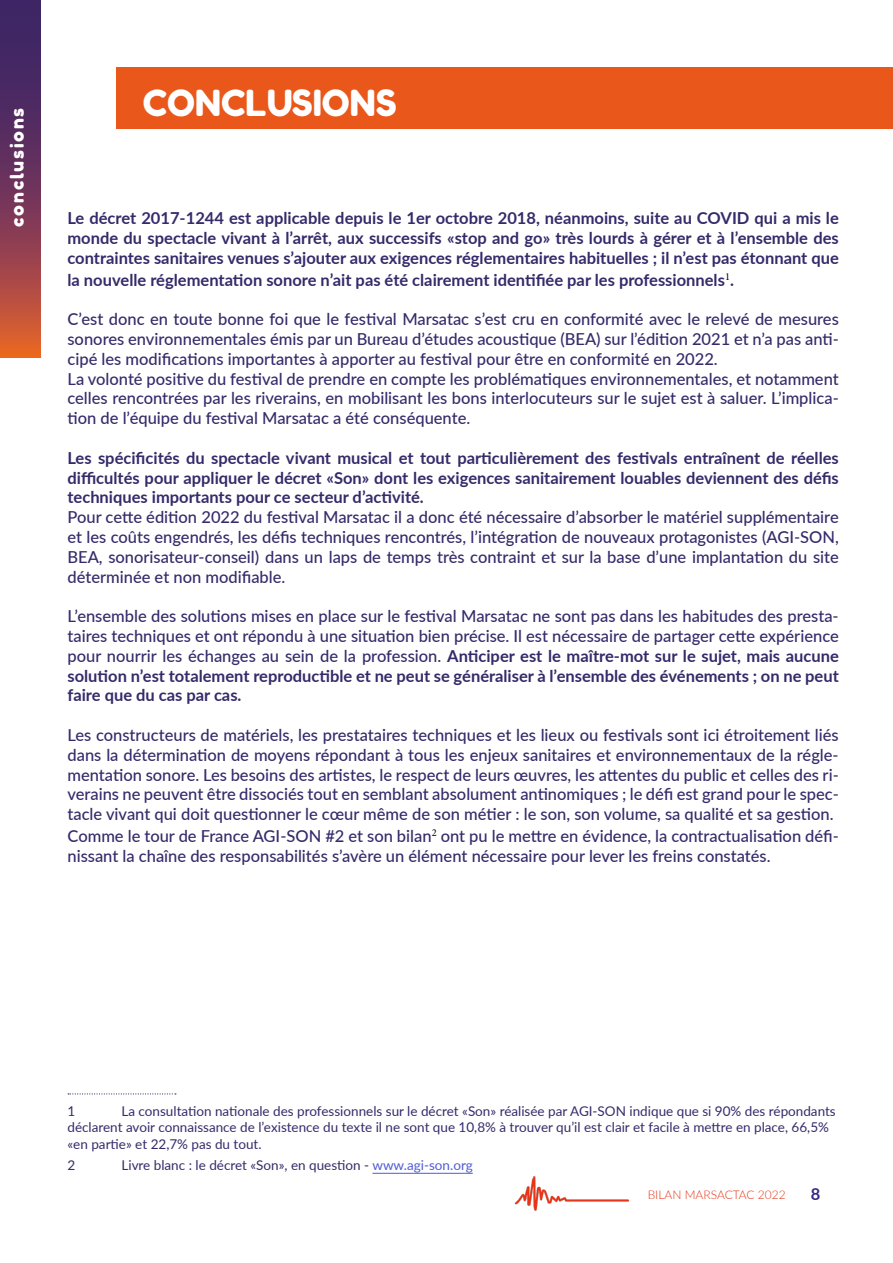
<style>
.page{position:relative;width:893px;height:1263px;background:#fff}
.page>*{position:absolute;margin:0;border:0;box-sizing:border-box;transform-origin:0 0}
.t1{font:36px "Fredoka One";color:#fff}
.t2{font:18px "Fredoka One";letter-spacing:.1em;color:#fff}
.t3{font:500 16.5px/19.8px "Lato";color:#342b6a;text-align:justify}
.t4{font:700 16.5px/19.8px "Lato";color:#342b6a;text-align:justify}
.t5{font:700 16.5px "Lato";color:#392781}
.t6{font:13.5px/16.5px "Lato";color:#342b6a}
.t7{font:300 12px "Lato";color:#e53619}
.s1{color:#e9571b}
.s2{font-weight:700}
.s3{color:#4f5cd6}
</style>
<div class="page">
<svg style="left:0;top:0;width:40px;height:357px;background:#783854"></svg>
<div style="left:116px;top:68px;width:777px;height:61px;background:#e9571b"></div>
<img style="left:514px;top:1176px;width:116px;height:35px">
<svg style="left:68px;top:1093px;width:108px;height:1px"></svg>
<hr style="left:372px;top:1173px;width:101px;height:1px;background:#4f5cd6">
<p class="t2" style="left:6px;top:227px;width:120px;rotate:-90deg">conclusions</p>
<h1 class="t1" style="left:143px;top:81px;width:322px">CONCLUSIONS<span class="s1">ÉES</span></h1>
<p class="t4" style="left:68px;top:208px;width:773px">Le décret 2017-1244 est applicable depuis le 1er octobre 2018, néanmoins, suite au COVID qui a mis le monde du spectacle vivant à l’arrêt, aux successifs «stop and go» très lourds à gérer et à l’ensemble des contraintes sanitaires venues s’ajouter aux exigences réglementaires habituelles ; il n’est pas étonnant que</p>
<p class="t4" style="left:68px;top:269px;width:668px">la nouvelle réglementation sonore n’ait pas été clairement identifiée par les professionnels<sup>1</sup>.</p>
<p class="t3" style="left:67px;top:309px;width:773px;text-align:left">C’est donc en toute bonne foi que le festival Marsatac s’est cru en conformité avec le relevé de mesures sonores environnementales émis par un Bureau d’études acoustique (BEA) sur l’édition 2021 et n’a pas anti&shy;cipé les modifications importantes à apporter au festival pour être en conformité en 2022.<br>La volonté positive du festival de prendre en compte les problématiques environnementales, et notamment celles rencontrées par les riverains, en mobilisant les bons interlocuteurs sur le sujet est à saluer. L’implica&shy;tion de l’équipe du festival Marsatac a été conséquente.</p>
<p class="t4" style="left:67px;top:447px;width:773px">Les spécificités du spectacle vivant musical et tout particulièrement des festivals entraînent de réelles difficultés pour appliquer le décret «Son» dont les exigences sanitairement louables deviennent des défis techniques importants pour ce secteur d’activité.</p>
<p class="t3" style="left:67px;top:507px;width:773px">Pour cette édition 2022 du festival Marsatac il a donc été nécessaire d’absorber le matériel supplémentaire et les coûts engendrés, les défis techniques rencontrés, l’intégration de nouveaux protagonistes (AGI-SON, BEA, sonorisateur-conseil) dans un laps de temps très contraint et sur la base d’une implantation du site déterminée et non modifiable.</p>
<p class="t3" style="left:67px;top:606px;width:773px">L’ensemble des solutions mises en place sur le festival Marsatac ne sont pas dans les habitudes des presta&shy;taires techniques et ont répondu à une situation bien précise. Il est nécessaire de partager cette expérience pour nourrir les échanges au sein de la profession. <span class="s2">Anticiper est le maître-mot sur le sujet, mais aucune solution n’est totalement reproductible et ne peut se généraliser à l’ensemble des événements ; on ne peut faire que du cas par cas.</span></p>
<p class="t3" style="left:67px;top:724px;width:773px">Les constructeurs de matériels, les prestataires techniques et les lieux ou festivals sont ici étroitement liés dans la détermination de moyens répondant à tous les enjeux sanitaires et environnementaux de la régle&shy;mentation sonore. Les besoins des artistes, le respect de leurs œuvres, les attentes du public et celles des ri&shy;verains ne peuvent être dissociés tout en semblant absolument antinomiques ; le défi est grand pour le spec&shy;tacle vivant qui doit questionner le cœur même de son métier : le son, son volume, sa qualité et sa gestion.</p>
<p class="t3" style="left:67px;top:825px;width:773px">Comme le tour de France AGI-SON #2 et son bilan<sup>2</sup> ont pu le mettre en évidence, la contractualisation défi&shy;nissant la chaîne des responsabilités s’avère un élément nécessaire pour lever les freins constatés.</p>
<p class="t6" style="left:68px;top:1102px;width:770px;text-indent:54px">La consultation nationale des professionnels sur le décret «Son» réalisée par AGI-SON indique que si 90% des répondants déclarent avoir connaissance de l’existence du texte il ne sont que 10,8% à trouver qu’il est clair et facile à mettre en place, 66,5% «en partie» et 22,7% pas du tout.</p>
<p class="t6" style="left:68px;top:1156px;width:9px">2</p>
<p class="t6" style="left:122px;top:1156px;width:353px">Livre blanc : le décret «Son», en question - <span class="s3">www.agi-son.org</span></p>
<p class="t6" style="left:68px;top:1102px;width:9px">1</p>
<p class="t7" style="left:648px;top:1186px;width:140px">BILAN MARSACTAC 2022</p>
<p class="t5" style="left:811px;top:1182px;width:11px">8</p>
</div>
